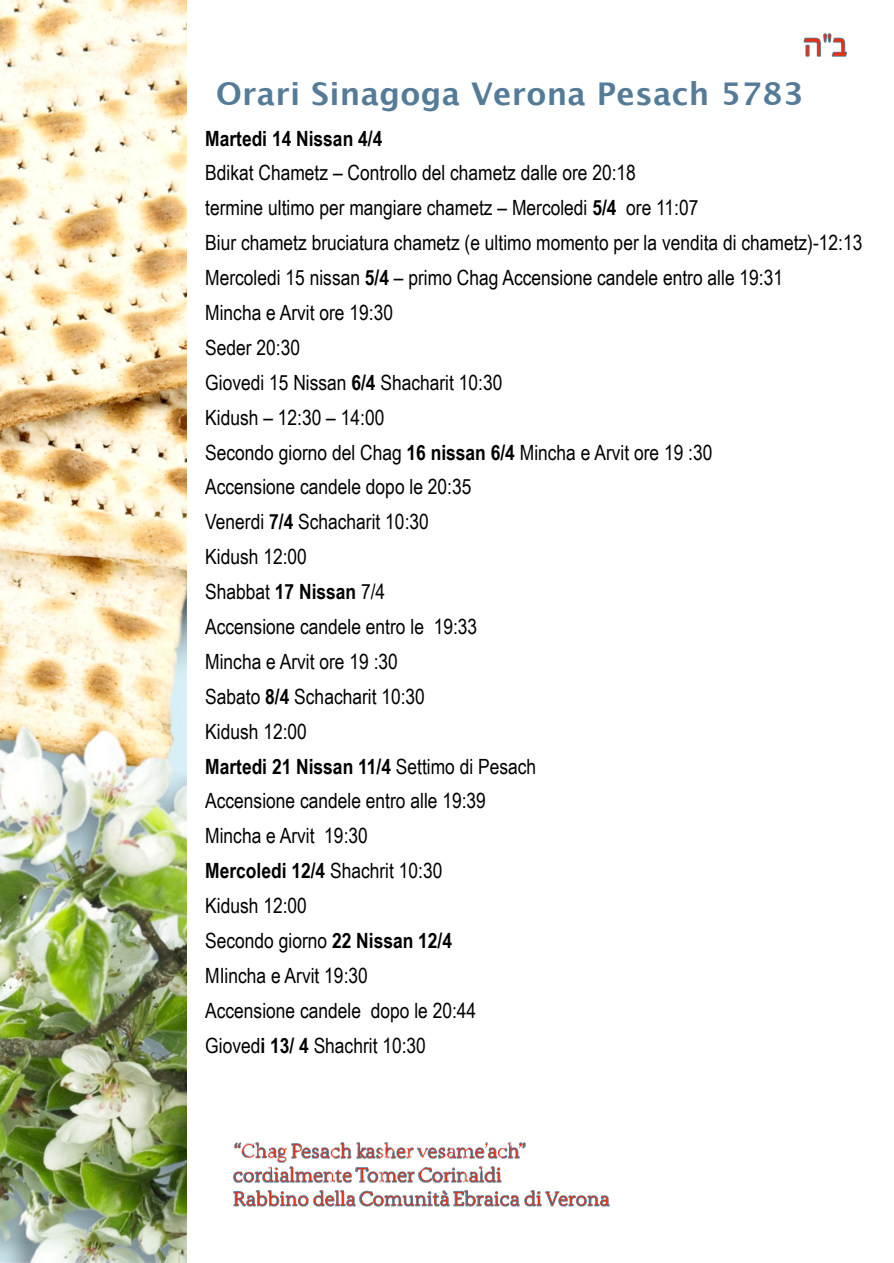
<style>
.page{position:relative;width:894px;height:1263px;background:#fff}
.page>*{position:absolute;margin:0;border:0;box-sizing:border-box;transform-origin:0 0}
.t1{font:700 31.35px "Lucida Grande";letter-spacing:.01em;color:#547b97}
.t2{font:21px/35px "Arial Narrow";color:#000}
.t3{font:700 21px "Arial Narrow";color:#000}
.s1{font-weight:700}
</style>
<div class="page">
<img style="left:0;top:0;width:186px;height:1263px">
<img style="left:803px;top:33px;width:45px;height:24px">
<img style="left:485px;top:1142px;width:40px;height:6px">
<img style="left:234px;top:1190px;width:74px;height:16px">
<img style="left:313px;top:1190px;width:42px;height:16px">
<img style="left:362px;top:1190px;width:87px;height:16px">
<img style="left:453px;top:1190px;width:66px;height:16px">
<img style="left:524px;top:1190px;width:17px;height:16px">
<img style="left:545px;top:1191px;width:64px;height:15px">
<svg style="left:234px;top:1143px;width:290px;height:39px"></svg>
<svg style="left:234px;top:1191px;width:73px;height:14px"></svg>
<svg style="left:314px;top:1191px;width:134px;height:14px"></svg>
<svg style="left:454px;top:1191px;width:65px;height:14px"></svg>
<svg style="left:525px;top:1191px;width:15px;height:14px"></svg>
<svg style="left:546px;top:1192px;width:62px;height:13px"></svg>
<h1 class="t1" style="left:216px;top:81px;width:589px">Orari Sinagoga Verona Pesach 5783</h1>
<p class="t3" style="left:205px;top:130px;width:178px">Martedi 14 Nissan 4/4</p>
<p class="t2" style="left:205px;top:158px;width:658px">Bdikat Chametz – Controllo del chametz dalle ore 20:18<br>termine ultimo per mangiare chametz – Mercoledi <span class="s1">5/4</span> ore 11:07<br>Biur chametz bruciatura chametz (e ultimo momento per la vendita di chametz)-12:13<br>Mercoledi 15 nissan <span class="s1">5/4</span> – primo Chag Accensione candele entro alle 19:31<br>Mincha e Arvit ore 19:30<br>Seder 20:30<br>Giovedi 15 Nissan <span class="s1">6/4</span> Shacharit 10:30<br>Kidush – 12:30 – 14:00<br>Secondo giorno del Chag <span class="s1">16 nissan 6/4</span> Mincha e Arvit ore 19 :30<br>Accensione candele dopo le 20:35<br>Venerdi <span class="s1">7/4</span> Schacharit 10:30<br>Kidush 12:00<br>Shabbat <span class="s1">17 Nissan</span> 7/4<br>Accensione candele entro le 19:33<br>Mincha e Arvit ore 19 :30<br>Sabato <span class="s1">8/4</span> Schacharit 10:30<br>Kidush 12:00<br><span class="s1">Martedi 21 Nissan 11/4</span> Settimo di Pesach<br>Accensione candele entro alle 19:39<br>Mincha e Arvit 19:30<br><span class="s1">Mercoledi 12/4</span> Shachrit 10:30<br>Kidush 12:00<br>Secondo giorno <span class="s1">22 Nissan 12/4<br></span>MIincha e Arvit 19:30<br>Accensione candele dopo le 20:44<br>Gioved<span class="s1">i 13/ 4</span> Shachrit 10:30</p>
</div>
